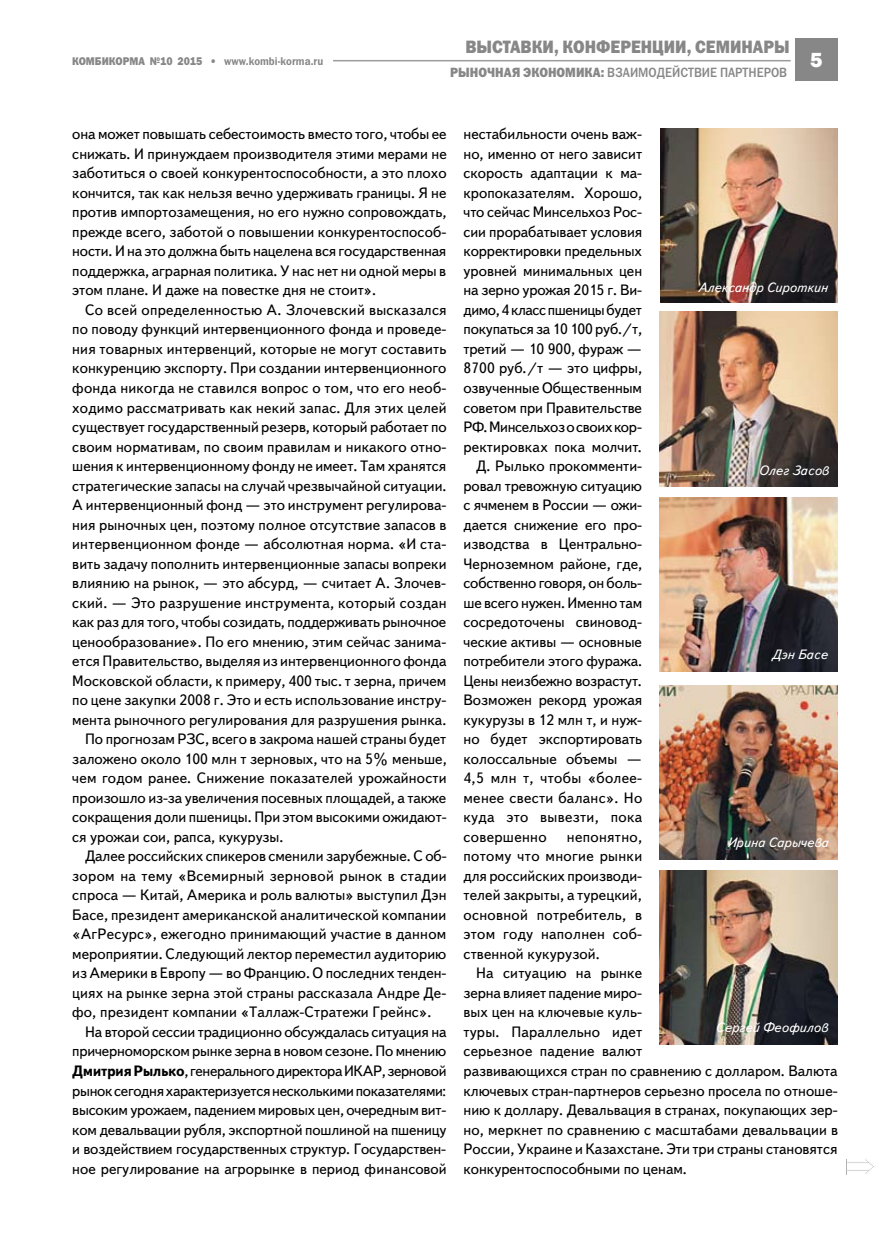
<style>
.page{position:relative;width:893px;height:1234px;background:#fff}
.page>*{position:absolute;margin:0;border:0;box-sizing:border-box;transform-origin:0 0}
.t1{font:800 21px "Franklin Gothic";color:#fff}
.t2{font:18px "Franklin Gothic Heavy C";color:#878787;scale:.9 1}
.t3{font:15px/19.5px "Text Book C";color:#000;text-align:justify}
.t4{font:15px "Text Book C";letter-spacing:-.025em;color:#000}
.t5{font:15px "Text Book C";letter-spacing:.02em;color:#000}
.t6{font:15px "Text Book C";letter-spacing:-.02em;color:#000}
.t7{font:italic 13.5px "Text Book C";color:#fff}
.t8{font:13.5px "Franklin Gothic Medium C";color:#878787;scale:.9 1}
.t9{font:11.25px "Franklin Gothic Heavy C";color:#878787;scale:.9 1}
.s1{font-family:"Franklin Gothic Demi C"}
.s2{font-family:"Franklin Gothic Heavy C"}
.s3{font-weight:700}
</style>
<div class="page">
<div style="left:795px;top:39px;width:43px;height:42px;background:#878787"></div>
<hr style="left:333px;top:60px;width:458px;height:1px;background:#9d9c9c">
<img style="left:659px;top:497px;width:179px;height:174px">
<img style="left:659px;top:870px;width:179px;height:174px">
<img style="left:659px;top:685px;width:179px;height:174px">
<img style="left:661px;top:128px;width:177px;height:174px">
<img style="left:659px;top:312px;width:179px;height:174px">
<svg style="left:846px;top:1159px;width:28px;height:15px"></svg>
<p class="t2" style="left:465px;top:37px;width:121px">выставки, кон</p>
<p class="t2" style="left:596px;top:37px;width:148px">ференции, семинары</p>
<p class="t9" style="left:72px;top:54px;width:281px">КОМБИКОРМА №10 2015 • <span class="s1">www.kombi-korma.ru</span></p>
<h1 class="t1" style="left:810px;top:47px;width:14px">5</h1>
<p class="t8" style="left:450px;top:65px;width:376px"><span class="s2">РЫНОЧНАЯ ЭКОНОМИКА:</span> ВЗАИМОДЕЙСТВИЕ ПАРТНЕРОВ</p>
<p class="t3" style="left:72px;top:125px;width:376px">она может повышать себестоимость вместо того, чтобы ее снижать. И принуждаем производителя этими мерами не заботиться о своей конкурентоспособности, а это плохо кончится, так как нельзя вечно удерживать границы. Я не против импортозамещения, но его нужно сопровождать, прежде всего, заботой о повышении конкурентоспособ&shy;ности. И на это должна быть нацелена вся государственная поддержка, аграрная политика. У нас нет ни одной меры в этом плане. И даже на повестке дня не стоит».</p>
<p class="t3" style="left:85px;top:300px;width:363px">Со всей определенностью А. Злочевский высказался</p>
<p class="t3" style="left:72px;top:320px;width:376px">по поводу функций интервенционного фонда и проведе-</p>
<p class="t3" style="left:72px;top:339px;width:376px">ния товарных интервенций, которые не могут составить</p>
<p class="t3" style="left:72px;top:359px;width:376px">конкуренцию экспорту. При создании интервенционного</p>
<p class="t3" style="left:72px;top:378px;width:376px">фонда никогда не ставился вопрос о том, что его необ-</p>
<p class="t3" style="left:72px;top:398px;width:376px">ходимо рассматривать как некий запас. Для этих целей</p>
<p class="t3" style="left:72px;top:417px;width:376px">существует государственный резерв, который работает по</p>
<p class="t3" style="left:72px;top:437px;width:376px">своим нормативам, по своим правилам и никакого отно-</p>
<p class="t3" style="left:72px;top:456px;width:376px">шения к интервенционному фонду не имеет. Там хранятся</p>
<p class="t3" style="left:72px;top:476px;width:376px">стратегические запасы на случай чрезвычайной ситуации.</p>
<p class="t3" style="left:72px;top:495px;width:376px">А интервенционный фонд — это инструмент регулирова-</p>
<p class="t3" style="left:72px;top:515px;width:376px">ния рыночных цен, поэтому полное отсутствие запасов в</p>
<p class="t3" style="left:72px;top:534px;width:376px">интервенционном фонде — абсолютная норма. «И ста-</p>
<p class="t3" style="left:72px;top:554px;width:376px">вить задачу пополнить интервенционные запасы вопреки</p>
<p class="t3" style="left:72px;top:573px;width:375px">влиянию на рынок, — это абсурд, — считает А. Злочев-</p>
<p class="t3" style="left:72px;top:593px;width:376px">ский. — Это разрушение инструмента, который создан</p>
<p class="t3" style="left:72px;top:612px;width:375px">как раз для того, чтобы созидать, поддерживать рыночное</p>
<p class="t3" style="left:72px;top:632px;width:376px">ценообразование». По его мнению, этим сейчас занима-</p>
<p class="t3" style="left:72px;top:651px;width:376px">ется Правительство, выделяя из интервенционного фонда</p>
<p class="t3" style="left:72px;top:671px;width:376px">Московской области, к примеру, 400 тыс. т зерна, причем</p>
<p class="t3" style="left:72px;top:690px;width:376px">по цене закупки 2008 г. Это и есть использование инстру-</p>
<p class="t3" style="left:72px;top:710px;width:376px">мента рыночного регулирования для разрушения рынка.</p>
<p class="t3" style="left:85px;top:729px;width:363px">По прогнозам РЗС, всего в закрома нашей страны будет</p>
<p class="t3" style="left:72px;top:749px;width:376px">заложено около 100 млн т зерновых, что на 5% меньше,</p>
<p class="t3" style="left:72px;top:768px;width:376px">чем годом ранее. Снижение показателей урожайности</p>
<p class="t3" style="left:72px;top:788px;width:375px">произошло из-за увеличения посевных площадей, а также</p>
<p class="t3" style="left:72px;top:807px;width:376px">сокращения доли пшеницы. При этом высокими ожидают-</p>
<p class="t3" style="left:72px;top:827px;width:213px">ся урожаи сои, рапса, кукурузы.</p>
<p class="t3" style="left:85px;top:846px;width:363px">Далее российских спикеров сменили зарубежные. С об-</p>
<p class="t5" style="left:72px;top:867px;width:376px">зором на тему «Всемирный зерновой рынок в стадии</p>
<p class="t3" style="left:72px;top:885px;width:376px">спроса — Китай, Америка и роль валюты» выступил Дэн</p>
<p class="t3" style="left:72px;top:905px;width:375px">Басе, президент американской аналитической компании</p>
<p class="t3" style="left:72px;top:924px;width:375px">«АгРесурс», ежегодно принимающий участие в данном</p>
<p class="t3" style="left:72px;top:944px;width:376px">мероприятии. Следующий лектор переместил аудиторию</p>
<p class="t3" style="left:72px;top:963px;width:376px">из Америки в Европу — во Францию. О последних тенден-</p>
<p class="t3" style="left:72px;top:983px;width:376px">циях на рынке зерна этой страны рассказала Андре Де-</p>
<p class="t3" style="left:72px;top:1002px;width:361px">фо, президент компании «Таллаж-Стратежи Грейнс».</p>
<p class="t3" style="left:85px;top:1022px;width:363px">На второй сессии традиционно обсуждалась ситуация на</p>
<p class="t3" style="left:72px;top:1041px;width:375px">причерноморском рынке зерна в новом сезоне. По мнению</p>
<p class="t4" style="left:72px;top:1062px;width:376px"><span class="s3">Дмитрия Рылько</span>, генерального директора ИКАР, зерновой</p>
<p class="t4" style="left:72px;top:1082px;width:376px">рынок сегодня характеризуется несколькими показателями:</p>
<p class="t3" style="left:72px;top:1100px;width:376px">высоким урожаем, падением мировых цен, очередным вит-</p>
<p class="t3" style="left:72px;top:1119px;width:376px">ком девальвации рубля, экспортной пошлиной на пшеницу</p>
<p class="t3" style="left:72px;top:1139px;width:375px">и воздействием государственных структур. Государствен-</p>
<p class="t3" style="left:72px;top:1158px;width:376px">ное регулирование на агрорынке в период финансовой</p>
<p class="t3" style="left:463px;top:125px;width:180px">нестабильности очень важ-</p>
<p class="t3" style="left:463px;top:144px;width:180px">но, именно от него зависит</p>
<p class="t3" style="left:463px;top:164px;width:180px">скорость адаптации к ма-</p>
<p class="t3" style="left:463px;top:183px;width:180px">кропоказателям. Хорошо,</p>
<p class="t3" style="left:463px;top:203px;width:180px">что сейчас Минсельхоз Рос-</p>
<p class="t3" style="left:463px;top:222px;width:180px">сии прорабатывает условия</p>
<p class="t3" style="left:463px;top:242px;width:180px">корректировки предельных</p>
<p class="t3" style="left:463px;top:261px;width:180px">уровней минимальных цен</p>
<p class="t3" style="left:463px;top:281px;width:180px">на зерно урожая 2015 г. Ви-</p>
<p class="t4" style="left:463px;top:302px;width:180px">димо, 4 класс пшеницы будет</p>
<p class="t3" style="left:463px;top:320px;width:180px">покупаться за 10 100 руб./т,</p>
<p class="t3" style="left:463px;top:339px;width:180px">третий — 10 900, фураж —</p>
<p class="t3" style="left:463px;top:359px;width:180px">8700 руб./т — это цифры,</p>
<p class="t3" style="left:463px;top:378px;width:180px">озвученные Общественным</p>
<p class="t3" style="left:463px;top:398px;width:180px">советом при Правительстве</p>
<p class="t6" style="left:463px;top:419px;width:180px">РФ. Минсельхоз о своих кор-</p>
<p class="t3" style="left:463px;top:437px;width:180px">ректировках пока молчит.</p>
<p class="t3" style="left:476px;top:456px;width:167px">Д. Рылько прокомменти-</p>
<p class="t3" style="left:463px;top:476px;width:180px">ровал тревожную ситуацию</p>
<p class="t3" style="left:463px;top:495px;width:180px">с ячменем в России — ожи-</p>
<p class="t3" style="left:463px;top:515px;width:180px">дается снижение его про-</p>
<p class="t3" style="left:463px;top:534px;width:180px">изводства в Центрально-</p>
<p class="t3" style="left:463px;top:554px;width:180px">Черноземном районе, где,</p>
<p class="t3" style="left:463px;top:573px;width:180px">собственно говоря, он боль-</p>
<p class="t3" style="left:463px;top:593px;width:180px">ше всего нужен. Именно там</p>
<p class="t3" style="left:463px;top:612px;width:180px">сосредоточены свиновод-</p>
<p class="t3" style="left:463px;top:632px;width:180px">ческие активы — основные</p>
<p class="t3" style="left:463px;top:651px;width:180px">потребители этого фуража.</p>
<p class="t3" style="left:463px;top:671px;width:180px">Цены неизбежно возрастут.</p>
<p class="t3" style="left:463px;top:690px;width:180px">Возможен рекорд урожая</p>
<p class="t3" style="left:463px;top:710px;width:180px">кукурузы в 12 млн т, и нуж-</p>
<p class="t3" style="left:463px;top:729px;width:180px">но будет экспортировать</p>
<p class="t3" style="left:463px;top:749px;width:180px">колоссальные объемы —</p>
<p class="t5" style="left:463px;top:770px;width:180px">4,5 млн т, чтобы «более-</p>
<p class="t5" style="left:463px;top:789px;width:180px">менее свести баланс». Но</p>
<p class="t5" style="left:463px;top:809px;width:180px">куда это вывезти, пока</p>
<p class="t5" style="left:463px;top:828px;width:85px">совершенно</p>
<p class="t7" style="left:698px;top:279px;width:131px">Александр Сироткин</p>
<p class="t7" style="left:759px;top:462px;width:71px">Олег Засов</p>
<p class="t7" style="left:771px;top:646px;width:58px">Дэн Басе</p>
<p class="t3" style="left:463px;top:827px;width:180px;text-indent:103px">непонятно, потому что многие рынки для российских производи&shy;телей закрыты, а турецкий, основной потребитель, в этом году наполнен соб&shy;ственной кукурузой.</p>
<p class="t3" style="left:463px;top:963px;width:376px;text-align:left;text-indent:13px">На ситуацию на рынке<br>зерна влияет падение миро-<br>вых цен на ключевые куль-<br>туры. Параллельно идет<br>серьезное падение валют<br>развивающихся стран по сравнению с долларом. Валюта ключевых стран-партнеров серьезно просела по отноше&shy;нию к доллару. Девальвация в странах, покупающих зер&shy;но, меркнет по сравнению с масштабами девальвации в России, Украине и Казахстане. Эти три страны становятся конкурентоспособными по ценам.</p>
<p class="t7" style="left:727px;top:835px;width:103px">Ирина Сарычева</p>
<p class="t7" style="left:715px;top:1019px;width:113px">Сергей Феофилов</p>
</div>
